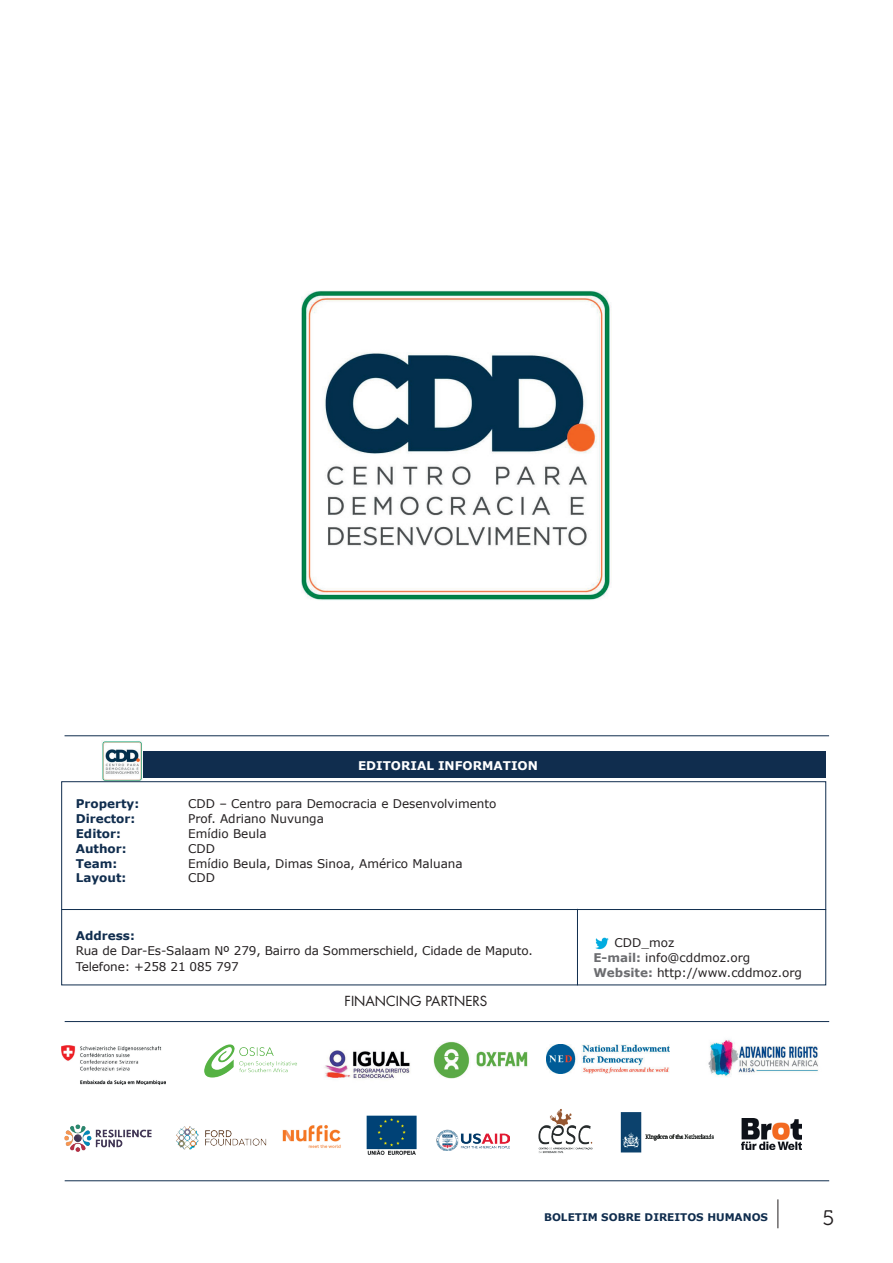
<style>
.page{position:relative;width:893px;height:1263px;background:#fff}
.page>*{position:absolute;margin:0;border:0;box-sizing:border-box;transform-origin:0 0}
.t1{font:21px "Museo 300";color:#231f20}
.t2{font:13.5px "Futura LT";color:#231f20}
.t3{font:12px/15px "Verdana";color:#231f20}
.t4{font:700 12px "Verdana";color:#102d4e}
.t5{font:700 12px "Verdana";color:#fff}
.t6{font:700 10.5px "Verdana";color:#102d4e}
.s1{font-weight:700;color:#6c6d70}
</style>
<div class="page">
<svg style="left:778px;top:1199px;width:1px;height:29px"></svg>
<img style="left:301px;top:290px;width:310px;height:310px">
<img style="left:102px;top:741px;width:40px;height:40px">
<div style="left:143px;top:751px;width:683px;height:27px;background:#102d4e"></div>
<div style="left:61px;top:781px;width:765px;height:204px;border:1px solid #102d4e"></div>
<hr style="left:61px;top:909px;width:765px;height:1px;background:#102d4e">
<hr style="left:577px;top:909px;width:1px;height:76px;background:#102d4e">
<img style="left:595px;top:937px;width:14px;height:13px">
<hr style="left:65px;top:735px;width:764px;height:1px;background:#102d4e">
<img style="left:366px;top:1116px;width:51px;height:39px">
<hr style="left:65px;top:1021px;width:764px;height:1px;background:#102d4e">
<img style="left:61px;top:1045px;width:105px;height:39px">
<img style="left:204px;top:1044px;width:93px;height:34px">
<img style="left:282px;top:1125px;width:59px;height:23px">
<img style="left:547px;top:1044px;width:122px;height:29px">
<img style="left:434px;top:1042px;width:93px;height:36px">
<img style="left:176px;top:1126px;width:91px;height:24px">
<img style="left:64px;top:1124px;width:88px;height:28px">
<img style="left:620px;top:1112px;width:94px;height:41px">
<img style="left:324px;top:1050px;width:87px;height:29px">
<img style="left:538px;top:1109px;width:55px;height:44px">
<img style="left:708px;top:1039px;width:110px;height:38px">
<img style="left:436px;top:1129px;width:73px;height:21px">
<hr style="left:65px;top:1180px;width:764px;height:1px;background:#102d4e">
<img style="left:741px;top:1119px;width:60px;height:31px">
<p class="t5" style="left:358px;top:758px;width:181px">EDITORIAL INFORMATION</p>
<p class="t4" style="left:76px;top:796px;width:65px">Property:</p>
<p class="t3" style="left:188px;top:796px;width:310px">CDD – Centro para Democracia e Desenvolvimento</p>
<p class="t4" style="left:76px;top:811px;width:61px">Director:</p>
<p class="t3" style="left:188px;top:811px;width:137px">Prof. Adriano Nuvunga</p>
<p class="t4" style="left:76px;top:826px;width:47px">Editor:</p>
<p class="t3" style="left:188px;top:826px;width:80px">Emídio Beula</p>
<p class="t4" style="left:76px;top:841px;width:52px">Author:</p>
<p class="t3" style="left:188px;top:841px;width:28px">CDD</p>
<p class="t4" style="left:76px;top:856px;width:43px">Team:</p>
<p class="t3" style="left:188px;top:856px;width:276px">Emídio Beula, Dimas Sinoa, Américo Maluana</p>
<p class="t4" style="left:76px;top:870px;width:52px">Layout:</p>
<p class="t3" style="left:188px;top:870px;width:28px">CDD</p>
<p class="t4" style="left:76px;top:928px;width:61px">Address:</p>
<p class="t3" style="left:76px;top:944px;width:459px">Rua de Dar-Es-Salaam Nº 279, Bairro da Sommerschield, Cidade de Maputo.<br>Telefone: +258 21 085 797</p>
<p class="t3" style="left:593px;top:935px;width:210px;text-indent:21px">CDD_moz<br><span class="s1">E-mail:</span> info@cddmoz.org<br><span class="s1">Website:</span> http://www.cddmoz.org</p>
<p class="t2" style="left:345px;top:993px;width:144px">FINANCING PARTNERS</p>
<p class="t6" style="left:544px;top:1211px;width:225px">BOLETIM SOBRE DIREITOS HUMANOS</p>
<h1 class="t1" style="left:822px;top:1206px;width:13px">5</h1>
</div>
